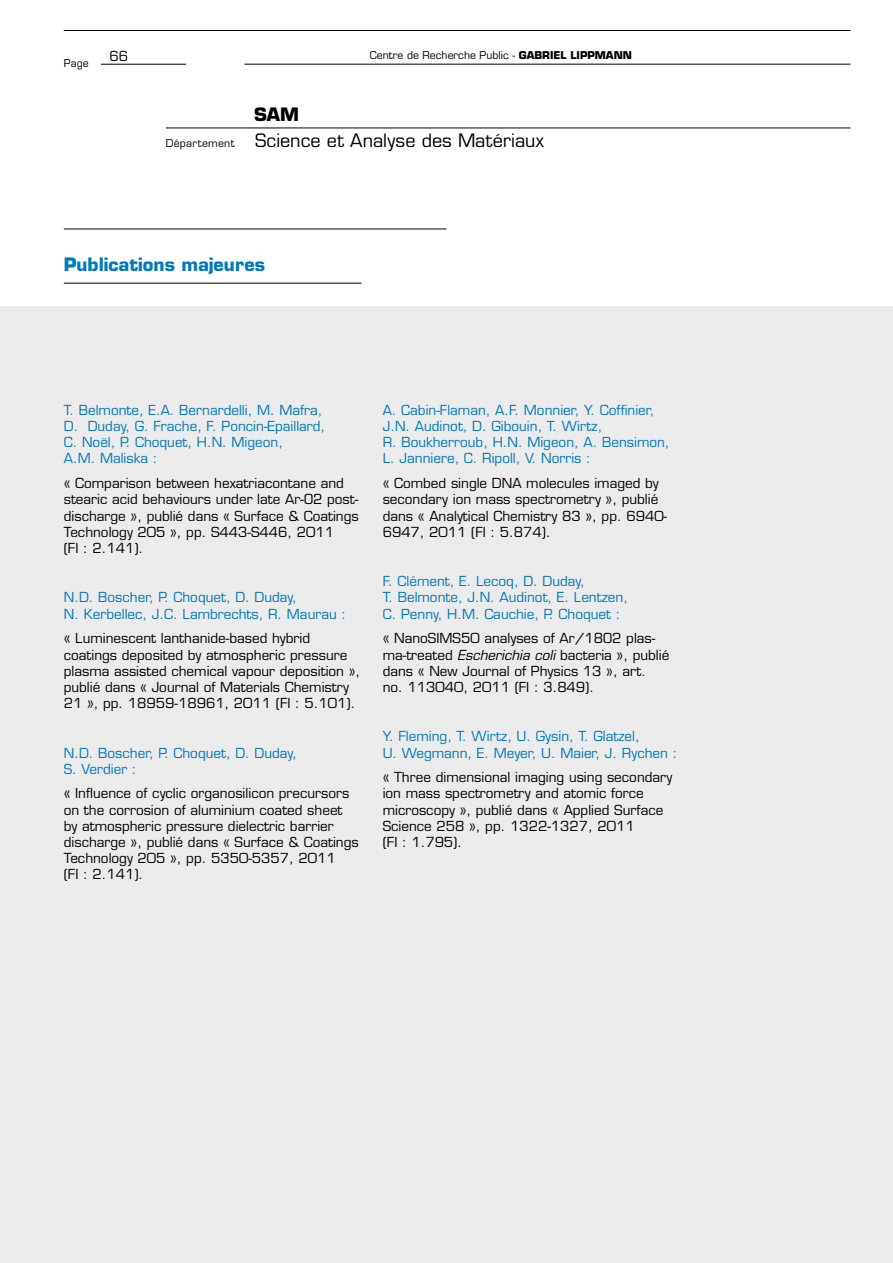
<style>
.page{position:relative;width:893px;height:1263px;background:#fff}
.page>*{position:absolute;margin:0;border:0;box-sizing:border-box;transform-origin:0 0}
.t1{font:18px/25.8px "Eurostile";letter-spacing:.005em;color:#000}
.t2{font:700 18px "Eurostile";color:#0079bc}
.t3{font:13.5px/16.2px "Eurostile";color:#000}
.t4{font:13.5px/16.2px "Eurostile";color:#0079bc}
.t5{font:10.5px "Eurostile";color:#000}
.s1{font-weight:700}
.s2{font-size:10.5px}
.s3{font-style:italic}
</style>
<div class="page">
<div style="left:0;top:306px;width:892px;height:957px;background:#ebebeb"></div>
<hr style="left:166px;top:128px;width:684px;height:1px;background:#000">
<hr style="left:64px;top:283px;width:297px;height:1px;background:#000">
<hr style="left:64px;top:229px;width:382px;height:1px;background:#000">
<hr style="left:64px;top:30px;width:786px;height:1px;background:#000">
<hr style="left:101px;top:64px;width:85px;height:1px;background:#000">
<hr style="left:244px;top:64px;width:606px;height:1px;background:#000">
<p class="t5" style="left:64px;top:57px;width:26px">Page</p>
<p class="t3" style="left:109px;top:48px;width:20px">66</p>
<p class="t5" style="left:370px;top:49px;width:263px">Centre de Recherche Public - <span class="s1">GABRIEL LIPPMANN</span></p>
<h1 class="t1" style="left:166px;top:102px;width:380px;text-indent:88px"><span class="s1">SAM<br></span><span class="s2">Département</span> Science et Analyse des Matériaux</h1>
<h1 class="t2" style="left:64px;top:253px;width:203px">Publications majeures</h1>
<p class="t4" style="left:64px;top:402px;width:263px">T. Belmonte, E.A. Bernardelli, M. Mafra,<br>D. Duday, G. Frache, F. Poncin-Epaillard,<br>C. Noël, P. Choquet, H.N. Migeon,<br>A.M. Maliska :</p>
<p class="t3" style="left:64px;top:475px;width:296px">« Comparison between hexatriacontane and stearic acid behaviours under late Ar-O2 post&shy;discharge », publié dans « Surface &amp; Coatings Technology 205 », pp. S443-S446, 2011<br>(FI : 2.141).</p>
<p class="t4" style="left:64px;top:589px;width:284px">N.D. Boscher, P. Choquet, D. Duday,<br>N. Kerbellec, J.C. Lambrechts, R. Maurau :</p>
<p class="t3" style="left:64px;top:630px;width:298px">« Luminescent lanthanide-based hybrid coatings deposited by atmospheric pressure plasma assisted chemical vapour deposition », publié dans « Journal of Materials Chemistry 21 », pp. 18959-18961, 2011 (FI : 5.101).</p>
<p class="t4" style="left:64px;top:744px;width:235px">N.D. Boscher, P. Choquet, D. Duday,<br>S. Verdier :</p>
<p class="t3" style="left:64px;top:785px;width:296px">« Influence of cyclic organosilicon precursors on the corrosion of aluminium coated sheet by atmospheric pressure dielectric barrier discharge », publié dans « Surface &amp; Coatings Technology 205 », pp. 5350-5357, 2011<br>(FI : 2.141).</p>
<p class="t4" style="left:383px;top:402px;width:288px">A. Cabin-Flaman, A.F. Monnier, Y. Coffinier, J.N. Audinot, D. Gibouin, T. Wirtz,<br>R. Boukherroub, H.N. Migeon, A. Bensimon, L. Janniere, C. Ripoll, V. Norris :</p>
<p class="t3" style="left:383px;top:475px;width:286px">« Combed single DNA molecules imaged by secondary ion mass spectrometry », publié dans « Analytical Chemistry 83 », pp. 6940- 6947, 2011 (FI : 5.874).</p>
<p class="t4" style="left:383px;top:573px;width:247px">F. Clément, E. Lecoq, D. Duday,<br>T. Belmonte, J.N. Audinot, E. Lentzen,<br>C. Penny, H.M. Cauchie, P. Choquet :</p>
<p class="t3" style="left:383px;top:630px;width:288px">« NanoSIMS50 analyses of Ar/18O2 plas&shy;ma-treated <span class="s3">Escherichia coli</span> bacteria », publié dans « New Journal of Physics 13 », art. no. 113040, 2011 (FI : 3.849).</p>
<p class="t4" style="left:383px;top:728px;width:296px">Y. Fleming, T. Wirtz, U. Gysin, T. Glatzel,<br>U. Wegmann, E. Meyer, U. Maier, J. Rychen :</p>
<p class="t3" style="left:383px;top:769px;width:291px">« Three dimensional imaging using secondary ion mass spectrometry and atomic force microscopy », publié dans « Applied Surface Science 258 », pp. 1322-1327, 2011<br>(FI : 1.795).</p>
</div>
